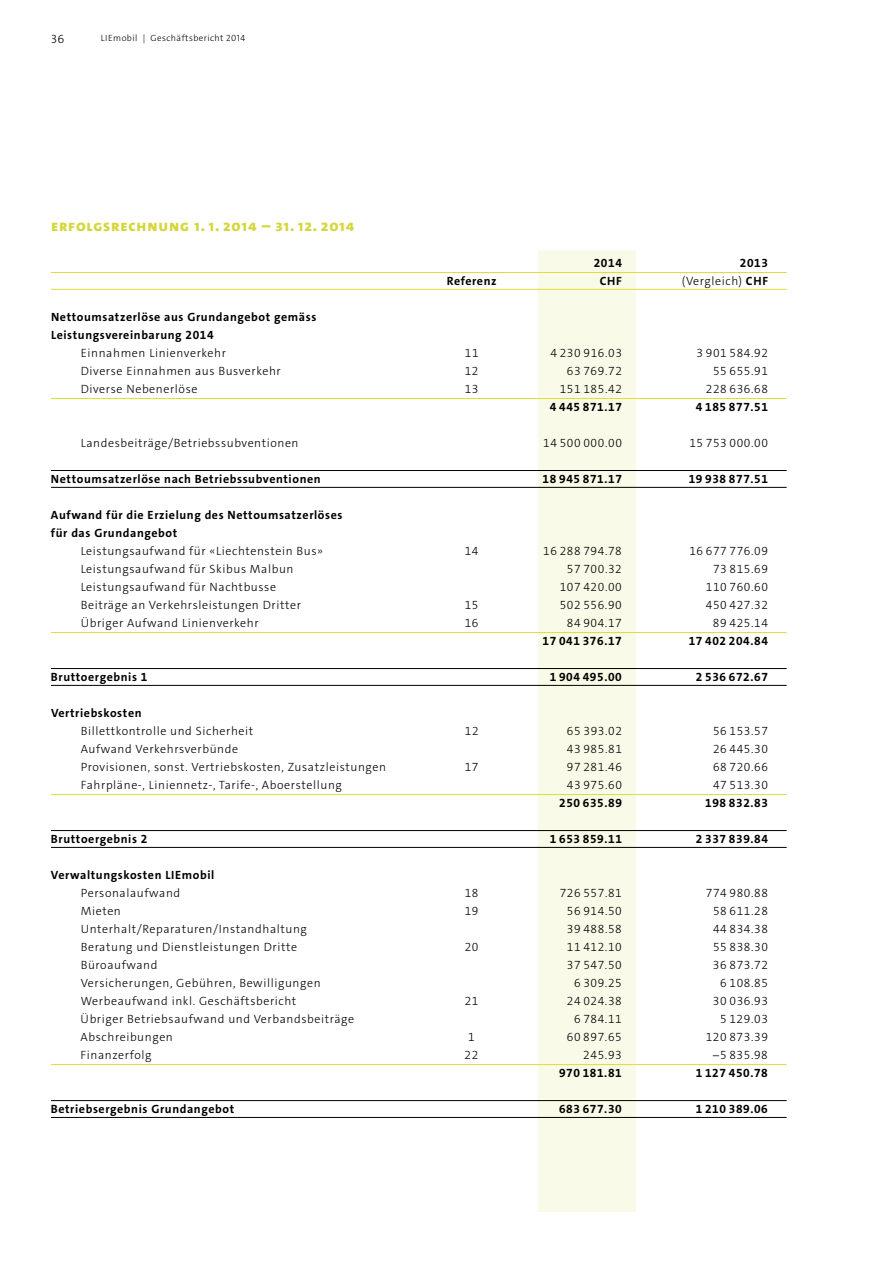
<style>
.page{position:relative;width:893px;height:1263px;background:#fff}
.page>*{position:absolute;margin:0;border:0;box-sizing:border-box;transform-origin:0 0}
.t1{font:800 15.75px "The Sans C4 s";letter-spacing:.05em;color:#d5d639}
.t2{font:300 12px "The Sans C4 s";letter-spacing:.05em;color:#000}
.t3{font:700 12px/18px "The Sans C4 s";letter-spacing:.05em;color:#000}
.t4{font:300 9px "The Sans C4 s";letter-spacing:.05em;color:#000}
.s1{font-weight:700}
.s2{font-family:"Myriad Pro";font-weight:400}
</style>
<div class="page">
<div style="left:538px;top:251px;width:97px;height:961px;background:#fafae8"></div>
<hr style="left:51px;top:272px;width:736px;height:1px;background:#ddde3a">
<hr style="left:51px;top:289px;width:736px;height:1px;background:#ddde3a">
<hr style="left:51px;top:398px;width:736px;height:1px;background:#ddde3a">
<hr style="left:51px;top:470px;width:736px;height:1px;background:#000">
<hr style="left:51px;top:487px;width:736px;height:1px;background:#000">
<hr style="left:51px;top:632px;width:736px;height:1px;background:#ddde3a">
<hr style="left:51px;top:668px;width:736px;height:1px;background:#000">
<hr style="left:51px;top:685px;width:736px;height:1px;background:#000">
<hr style="left:51px;top:794px;width:736px;height:1px;background:#ddde3a">
<hr style="left:51px;top:830px;width:736px;height:1px;background:#000">
<hr style="left:51px;top:847px;width:736px;height:1px;background:#000">
<hr style="left:51px;top:1064px;width:736px;height:1px;background:#ddde3a">
<hr style="left:51px;top:1100px;width:736px;height:1px;background:#000">
<hr style="left:51px;top:1117px;width:736px;height:1px;background:#000">
<p class="t2" style="left:51px;top:31px;width:15px">36</p>
<p class="t4" style="left:101px;top:32px;width:146px">LIEmobil | Geschäftsbericht 2014</p>
<h1 class="t1" style="left:51px;top:215px;width:305px">Erfolgsrechnung 1. 1. 2014 – 31. 12. 2014</h1>
<p class="t3" style="left:594px;top:254px;width:30px">2014</p>
<p class="t3" style="left:740px;top:254px;width:30px">2013</p>
<p class="t3" style="left:447px;top:272px;width:51px">Referenz</p>
<p class="t3" style="left:600px;top:272px;width:24px">CHF</p>
<p class="t2" style="left:682px;top:273px;width:88px">(Vergleich) <span class="s1">CHF</span></p>
<p class="t3" style="left:51px;top:308px;width:267px">Nettoumsatzerlöse aus Grundangebot gemäss<br>Leistungsvereinbarung 2014</p>
<p class="t2" style="left:81px;top:345px;width:147px">Einnahmen Linienverkehr</p>
<p class="t2" style="left:465px;top:345px;width:15px">11</p>
<p class="t2" style="left:550px;top:345px;width:73px">4 230 916.03</p>
<p class="t2" style="left:697px;top:345px;width:73px">3 901 584.92</p>
<p class="t2" style="left:81px;top:363px;width:202px">Diverse Einnahmen aus Busverkehr</p>
<p class="t2" style="left:465px;top:363px;width:15px">12</p>
<p class="t2" style="left:567px;top:363px;width:56px">63 769.72</p>
<p class="t2" style="left:713px;top:363px;width:56px">55 655.91</p>
<p class="t2" style="left:81px;top:381px;width:118px">Diverse Nebenerlöse</p>
<p class="t2" style="left:465px;top:381px;width:15px">13</p>
<p class="t2" style="left:560px;top:381px;width:64px">151 185.42</p>
<p class="t2" style="left:706px;top:381px;width:64px">228 636.68</p>
<p class="t3" style="left:550px;top:398px;width:74px">4 445 871.17</p>
<p class="t3" style="left:696px;top:398px;width:74px">4 185 877.51</p>
<p class="t2" style="left:81px;top:435px;width:219px">Landesbeiträge/Betriebssubventionen</p>
<p class="t2" style="left:543px;top:435px;width:80px">14 500 000.00</p>
<p class="t2" style="left:689px;top:435px;width:80px">15 753 000.00</p>
<p class="t3" style="left:51px;top:470px;width:271px">Nettoumsatzerlöse nach Betriebssubventionen</p>
<p class="t3" style="left:543px;top:470px;width:81px">18 945 871.17</p>
<p class="t3" style="left:689px;top:470px;width:81px">19 938 877.51</p>
<p class="t3" style="left:51px;top:506px;width:293px">Aufwand für die Erzielung des Nettoumsatzerlöses für das Grundangebot</p>
<p class="t2" style="left:81px;top:543px;width:244px">Leistungsaufwand für «Liechtenstein Bus»</p>
<p class="t2" style="left:465px;top:543px;width:15px">14</p>
<p class="t2" style="left:543px;top:543px;width:80px">16 288 794.78</p>
<p class="t2" style="left:689px;top:543px;width:80px">16 677 776.09</p>
<p class="t2" style="left:81px;top:561px;width:214px">Leistungsaufwand für Skibus Malbun</p>
<p class="t2" style="left:567px;top:561px;width:56px">57 700.32</p>
<p class="t2" style="left:713px;top:561px;width:56px">73 815.69</p>
<p class="t2" style="left:81px;top:579px;width:197px">Leistungsaufwand für Nachtbusse</p>
<p class="t2" style="left:560px;top:579px;width:64px">107 420.00</p>
<p class="t2" style="left:706px;top:579px;width:64px">110 760.60</p>
<p class="t2" style="left:81px;top:597px;width:222px">Beiträge an Verkehrsleistungen Dritter</p>
<p class="t2" style="left:465px;top:597px;width:15px">15</p>
<p class="t2" style="left:560px;top:597px;width:64px">502 556.90</p>
<p class="t2" style="left:706px;top:597px;width:64px">450 427.32</p>
<p class="t2" style="left:81px;top:615px;width:180px">Übriger Aufwand Linienverkehr</p>
<p class="t2" style="left:465px;top:615px;width:15px">16</p>
<p class="t2" style="left:567px;top:615px;width:56px">84 904.17</p>
<p class="t2" style="left:713px;top:615px;width:56px">89 425.14</p>
<p class="t3" style="left:543px;top:632px;width:81px">17 041 376.17</p>
<p class="t3" style="left:689px;top:632px;width:81px">17 402 204.84</p>
<p class="t3" style="left:51px;top:668px;width:98px">Bruttoergebnis 1</p>
<p class="t3" style="left:550px;top:668px;width:74px">1 904 495.00</p>
<p class="t3" style="left:696px;top:668px;width:74px">2 536 672.67</p>
<p class="t3" style="left:51px;top:704px;width:92px">Vertriebskosten</p>
<p class="t2" style="left:81px;top:723px;width:174px">Billettkontrolle und Sicherheit</p>
<p class="t2" style="left:465px;top:723px;width:15px">12</p>
<p class="t2" style="left:567px;top:723px;width:56px">65 393.02</p>
<p class="t2" style="left:713px;top:723px;width:56px">56 153.57</p>
<p class="t2" style="left:81px;top:741px;width:159px">Aufwand Verkehrsverbünde</p>
<p class="t2" style="left:567px;top:741px;width:56px">43 985.81</p>
<p class="t2" style="left:713px;top:741px;width:56px">26 445.30</p>
<p class="t2" style="left:81px;top:759px;width:307px">Provisionen, sonst. Vertriebskosten, Zusatzleistungen</p>
<p class="t2" style="left:465px;top:759px;width:15px">17</p>
<p class="t2" style="left:567px;top:759px;width:56px">97 281.46</p>
<p class="t2" style="left:713px;top:759px;width:56px">68 720.66</p>
<p class="t2" style="left:81px;top:777px;width:263px">Fahrpläne-, Liniennetz-, Tarife-, Aboerstellung</p>
<p class="t2" style="left:567px;top:777px;width:56px">43 975.60</p>
<p class="t2" style="left:713px;top:777px;width:56px">47 513.30</p>
<p class="t3" style="left:559px;top:794px;width:64px">250 635.89</p>
<p class="t3" style="left:705px;top:794px;width:64px">198 832.83</p>
<p class="t3" style="left:51px;top:830px;width:98px">Bruttoergebnis 2</p>
<p class="t3" style="left:550px;top:830px;width:74px">1 653 859.11</p>
<p class="t3" style="left:696px;top:830px;width:74px">2 337 839.84</p>
<p class="t3" style="left:51px;top:866px;width:165px">Verwaltungskosten LIEmobil</p>
<p class="t2" style="left:81px;top:885px;width:101px">Personalaufwand</p>
<p class="t2" style="left:465px;top:885px;width:15px">18</p>
<p class="t2" style="left:560px;top:885px;width:64px">726 557.81</p>
<p class="t2" style="left:706px;top:885px;width:64px">774 980.88</p>
<p class="t2" style="left:81px;top:903px;width:42px">Mieten</p>
<p class="t2" style="left:465px;top:903px;width:15px">19</p>
<p class="t2" style="left:567px;top:903px;width:56px">56 914.50</p>
<p class="t2" style="left:713px;top:903px;width:56px">58 611.28</p>
<p class="t2" style="left:81px;top:921px;width:228px">Unterhalt/Reparaturen/Instandhaltung</p>
<p class="t2" style="left:567px;top:921px;width:56px">39 488.58</p>
<p class="t2" style="left:713px;top:921px;width:56px">44 834.38</p>
<p class="t2" style="left:81px;top:939px;width:218px">Beratung und Dienstleistungen Dritte</p>
<p class="t2" style="left:465px;top:939px;width:15px">20</p>
<p class="t2" style="left:567px;top:939px;width:56px">11 412.10</p>
<p class="t2" style="left:713px;top:939px;width:56px">55 838.30</p>
<p class="t2" style="left:81px;top:957px;width:78px">Büroaufwand</p>
<p class="t2" style="left:567px;top:957px;width:56px">37 547.50</p>
<p class="t2" style="left:713px;top:957px;width:56px">36 873.72</p>
<p class="t2" style="left:81px;top:975px;width:241px">Versicherungen, Gebühren, Bewilligungen</p>
<p class="t2" style="left:574px;top:975px;width:49px">6 309.25</p>
<p class="t2" style="left:720px;top:975px;width:49px">6 108.85</p>
<p class="t2" style="left:81px;top:993px;width:217px">Werbeaufwand inkl. Geschäftsbericht</p>
<p class="t2" style="left:465px;top:993px;width:15px">21</p>
<p class="t2" style="left:567px;top:993px;width:56px">24 024.38</p>
<p class="t2" style="left:713px;top:993px;width:56px">30 036.93</p>
<p class="t2" style="left:81px;top:1011px;width:275px">Übriger Betriebsaufwand und Verbandsbeiträge</p>
<p class="t2" style="left:574px;top:1011px;width:49px">6 784.11</p>
<p class="t2" style="left:720px;top:1011px;width:49px">5 129.03</p>
<p class="t2" style="left:81px;top:1029px;width:94px">Abschreibungen</p>
<p class="t2" style="left:468px;top:1029px;width:8px">1</p>
<p class="t2" style="left:567px;top:1029px;width:56px">60 897.65</p>
<p class="t2" style="left:706px;top:1029px;width:64px">120 873.39</p>
<p class="t2" style="left:81px;top:1047px;width:72px">Finanzerfolg</p>
<p class="t2" style="left:465px;top:1047px;width:15px">22</p>
<p class="t2" style="left:583px;top:1047px;width:40px">245.93</p>
<p class="t2" style="left:712px;top:1047px;width:57px"><span class="s2">−</span>5 835.98</p>
<p class="t3" style="left:559px;top:1064px;width:64px">970 181.81</p>
<p class="t3" style="left:696px;top:1064px;width:74px">1 127 450.78</p>
<p class="t3" style="left:51px;top:1100px;width:185px">Betriebsergebnis Grundangebot</p>
<p class="t3" style="left:559px;top:1100px;width:64px">683 677.30</p>
<p class="t3" style="left:696px;top:1100px;width:74px">1 210 389.06</p>
</div>
